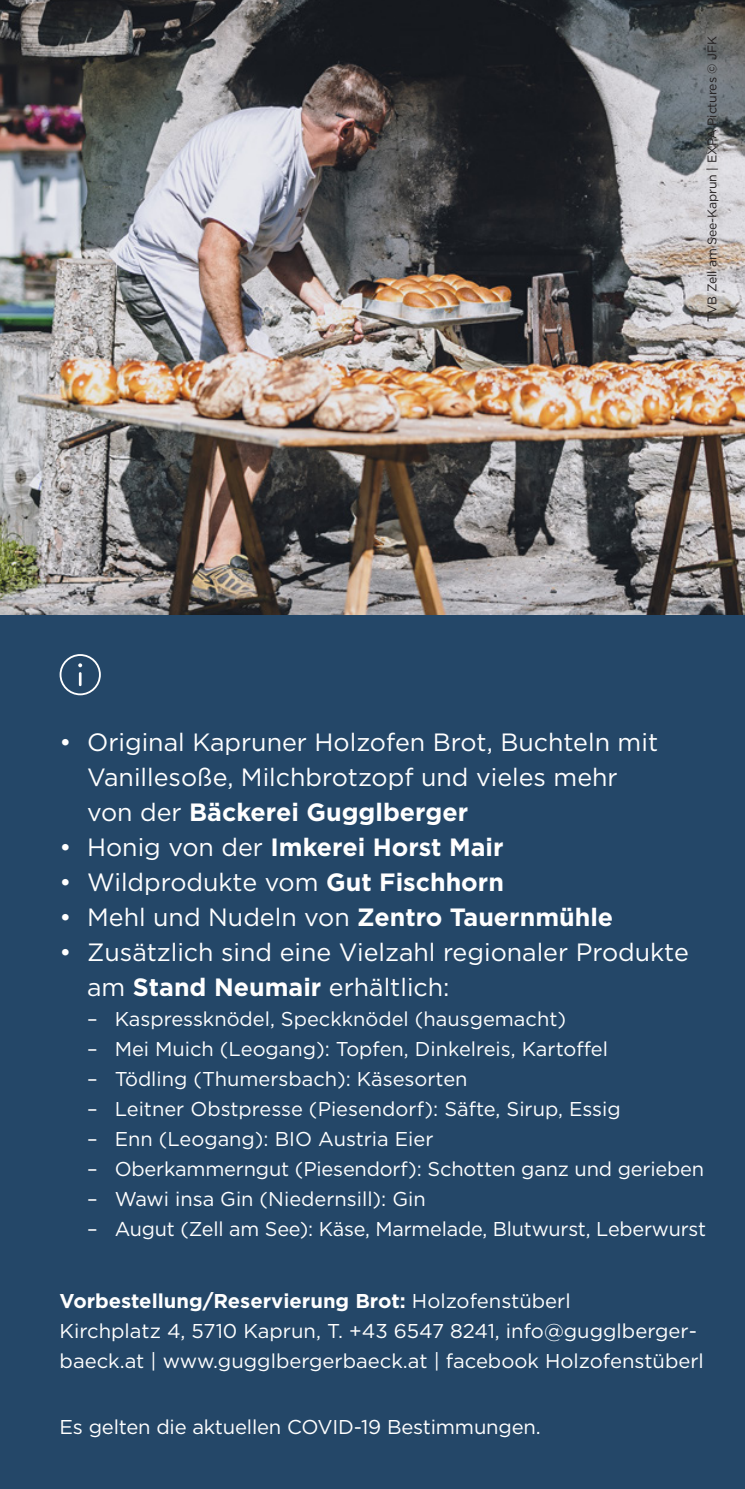
<style>
.page{position:relative;width:745px;height:1489px;background:#fff}
.page>*{position:absolute;margin:0;border:0;box-sizing:border-box;transform-origin:0 0}
.t1{font:25px/35px "Gotham";color:#fff}
.t2{font:700 25px "Gotham";color:#fff}
.t3{font:20px/30px "Gotham";color:#fff}
.t4{font:700 20px "Gotham";color:#fff}
.t5{font:12.5px "Gotham";letter-spacing:-.01em;color:#231f20}
.s1{font-weight:700}
.s2{font-weight:400}
</style>
<div class="page">
<img style="left:0;top:0;width:744px;height:615px">
<div style="left:0;top:615px;width:744px;height:873px;background:#244768"></div>
<svg style="left:60px;top:654px;width:41px;height:41px"></svg>
<p class="t5" style="left:703px;top:322px;width:287px;rotate:-90deg">TVB Zell am See-Kaprun | EXPA Pictures © JFK</p>
<p class="t1" style="left:87px;top:724px;width:572px;text-indent:-28px">• Original Kapruner Holzofen Brot, Buchteln mit<br>Vanillesoße, Milchbrotzopf und vieles mehr von der <span class="s1">Bäckerei Gugglberger</span></p>
<p class="t2" style="left:60px;top:830px;width:445px"><span class="s2">• Honig von der</span> Imkerei Horst Mair</p>
<p class="t1" style="left:60px;top:864px;width:445px">• Wildprodukte vom <span class="s1">Gut Fischhorn</span></p>
<p class="t1" style="left:60px;top:899px;width:554px">• Mehl und Nudeln von <span class="s1">Zentro Tauernmühle</span></p>
<p class="t1" style="left:87px;top:934px;width:602px;text-indent:-28px">• Zusätzlich sind eine Vielzahl regionaler Produkte am <span class="s1">Stand Neumair</span> erhältlich:</p>
<p class="t3" style="left:87px;top:1003px;width:480px">– Kaspressknödel, Speckknödel (hausgemacht)</p>
<p class="t3" style="left:87px;top:1033px;width:522px">– Mei Muich (Leogang): Topfen, Dinkelreis, Kartoffel</p>
<p class="t3" style="left:87px;top:1063px;width:381px">– Tödling (Thumersbach): Käsesorten</p>
<p class="t3" style="left:87px;top:1093px;width:535px">– Leitner Obstpresse (Piesendorf): Säfte, Sirup, Essig</p>
<p class="t3" style="left:87px;top:1123px;width:347px">– Enn (Leogang): BIO Austria Eier</p>
<p class="t3" style="left:87px;top:1153px;width:618px">– Oberkammerngut (Piesendorf): Schotten ganz und gerieben</p>
<p class="t3" style="left:87px;top:1183px;width:340px">– Wawi insa Gin (Niedernsill): Gin</p>
<p class="t3" style="left:87px;top:1213px;width:620px">– Augut (Zell am See): Käse, Marmelade, Blutwurst, Leberwurst</p>
<p class="t4" style="left:60px;top:1287px;width:512px">Vorbestellung/Reservierung Brot: <span class="s2">Holzofenstüberl</span></p>
<p class="t3" style="left:60px;top:1315px;width:645px">Kirchplatz 4, 5710 Kaprun, T. +43 6547 8241, info@gugglberger&shy;baeck.at | www.gugglbergerbaeck.at | facebook Holzofenstüberl</p>
<p class="t3" style="left:60px;top:1411px;width:482px">Es gelten die aktuellen COVID-19 Bestimmungen.</p>
</div>
